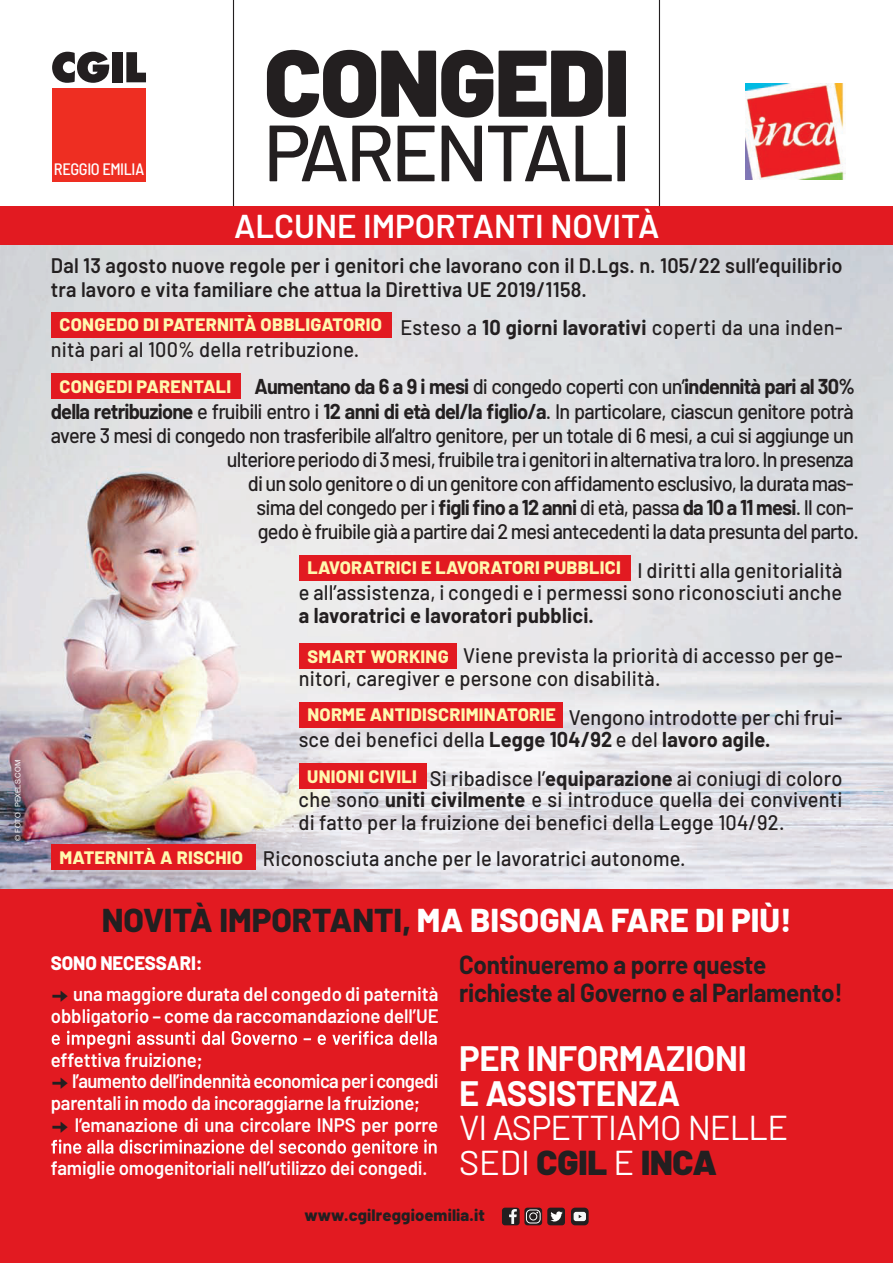
<style>
.page{position:relative;width:893px;height:1263px;background:#fff}
.page>*{position:absolute;margin:0;border:0;box-sizing:border-box;transform-origin:0 0}
.t1{font:900 94.5px "Barlow";letter-spacing:-.015em;color:#231f20}
.t2{font:500 79.5px "Barlow";letter-spacing:-.045em;color:#231f20}
.t3{font:34.5px/34.5px "Barlow";letter-spacing:-.025em;color:#fff}
.t4{font:700 34.5px/34.5px "Barlow";letter-spacing:-.01em;color:#fff}
.t5{font:800 33px "Barlow";color:#fff}
.t6{font:600 33px "Barlow";color:#fff}
.t7{font:700 25.5px/28.5px "Barlow";letter-spacing:-.01em;color:#231f20;scale:.95 1}
.t8{font:500 21px/24.2px "Barlow";letter-spacing:-.04em;color:#231f20;text-align:justify;scale:.95 1}
.t9{font:500 21px/22.5px "Barlow";letter-spacing:.01em;color:#231f20;text-align:right;scale:.95 1}
.t10{font:600 21px/24px "Barlow";letter-spacing:.01em;color:#231f20;scale:.95 1}
.t11{font:500 21px/22.5px "Barlow";color:#231f20;scale:.95 1}
.t12{font:700 21px "Barlow";letter-spacing:.01em;color:#231f20;scale:.95 1}
.t13{font:600 19.5px/21.8px "Barlow";letter-spacing:-.01em;color:#fff;text-align:right;scale:.95 1}
.t14{font:600 19.5px "Barlow";letter-spacing:-.03em;color:#fff;scale:.95 1}
.t15{font:800 19.5px "Barlow";letter-spacing:-.005em;color:#fff;scale:.95 1}
.t16{font:800 18px "Barlow";letter-spacing:.015em;color:#fff8ae}
.t17{font:800 16.5px "Barlow";letter-spacing:.01em;color:#231f20}
.t18{font:500 semi-condensed 16.5px "Barlow";letter-spacing:-.025em;color:#fff}
.t19{font:7.5px "Helvetica Neue";color:#fff}
.s1{font-weight:700}
.s2{color:#231f20}
.s3{font-weight:900;color:#231f20}
</style>
<div class="page">
<img style="left:0;top:244px;width:893px;height:645px">
<div style="left:0;top:889px;width:893px;height:374px;background:#e21a21"></div>
<svg style="left:233px;top:0;width:427px;height:206px"></svg>
<div style="left:0;top:206px;width:893px;height:38px;background:#e21a21"></div>
<img style="left:745px;top:83px;width:100px;height:97px">
<svg style="left:52px;top:52px;width:57px;height:31px"></svg>
<div style="left:112px;top:52px;width:11px;height:30px;background:#231f20"></div>
<svg style="left:126px;top:52px;width:20px;height:30px"></svg>
<div style="left:52px;top:88px;width:94px;height:94px;background:#ee2e22"></div>
<svg style="left:52px;top:1031px;width:385px;height:18px"></svg>
<svg style="left:51px;top:1139px;width:386px;height:18px"></svg>
<div style="left:51px;top:312px;width:340px;height:26px;background:#e21a21"></div>
<div style="left:51px;top:373px;width:189px;height:26px;background:#e21a21"></div>
<div style="left:299px;top:555px;width:332px;height:26px;background:#e21a21"></div>
<div style="left:299px;top:702px;width:263px;height:26px;background:#e21a21"></div>
<div style="left:299px;top:763px;width:127px;height:26px;background:#e21a21"></div>
<div style="left:51px;top:844px;width:204px;height:26px;background:#e21a21"></div>
<div style="left:299px;top:643px;width:157px;height:26px;background:#e21a21"></div>
<svg style="left:524px;top:1207px;width:18px;height:18px"></svg>
<svg style="left:571px;top:1207px;width:18px;height:18px"></svg>
<svg style="left:574px;top:1212px;width:12px;height:9px"></svg>
<div style="left:547px;top:1207px;width:18px;height:18px;background:#231f20;border-radius:3px"></div>
<svg style="left:550px;top:1211px;width:13px;height:10px"></svg>
<svg style="left:526px;top:1209px;width:15px;height:14px"></svg>
<div style="left:502px;top:1207px;width:18px;height:18px;background:#231f20;border-radius:3px"></div>
<svg style="left:509px;top:1209px;width:8px;height:15px"></svg>
<p class="t19" style="left:12px;top:841px;width:82px;rotate:-90deg">© FOTO PEXELS.COM</p>
<p class="t18" style="left:54px;top:157px;width:92px">REGGIO EMILIA</p>
<h1 class="t1" style="left:264px;top:12px;width:367px">CONGEDI</h1>
<h2 class="t2" style="left:263px;top:95px;width:370px">PARENTALI</h2>
<h3 class="t6" style="left:234px;top:202px;width:427px">ALCUNE IMPORTANTI NOVITÀ</h3>
<p class="t10" style="left:51px;top:252px;width:835px">Dal 13 agosto nuove regole per i genitori che lavorano con il D.Lgs. n. 105/22 sull’equilibrio tra lavoro e vita familiare che attua la Direttiva UE 2019/1158.</p>
<p class="t9" style="left:400px;top:314px;width:467px">Esteso a <span class="s1">10 giorni lavorativi</span> coperti da una inden-</p>
<p class="t9" style="left:51px;top:337px;width:326px">nità pari al 100% della retribuzione.</p>
<p class="t16" style="left:60px;top:311px;width:324px">CONGEDO DI PATERNITÀ OBBLIGATORIO</p>
<p class="t8" style="left:51px;top:373px;width:852px;text-align:right"><span class="s1">Aumentano da 6 a 9 i mesi</span> di congedo coperti con un’<span class="s1">indennità pari al 30%<br>della retribuzione</span> e fruibili entro i <span class="s1">12 anni di età del/la figlio/a</span>. In particolare, ciascun genitore potrà avere 3 mesi di congedo non trasferibile all’altro genitore, per un totale di 6 mesi, a cui si aggiunge un ulteriore periodo di 3 mesi, fruibile tra i genitori in alternativa tra loro. In presenza<br>di un solo genitore o di un genitore con affidamento esclusivo, la durata mas-<br>sima del congedo per i <span class="s1">figli fino a 12 anni</span> di età, passa <span class="s1">da 10 a 11 mesi</span>. Il con-<br>gedo è fruibile già a partire dai 2 mesi antecedenti la data presunta del parto.</p>
<p class="t16" style="left:60px;top:373px;width:173px">CONGEDI PARENTALI</p>
<p class="t16" style="left:60px;top:844px;width:185px">MATERNITÀ A RISCHIO</p>
<p class="t16" style="left:307px;top:554px;width:315px">LAVORATRICI E LAVORATORI PUBBLICI</p>
<p class="t9" style="left:299px;top:557px;width:574px">I diritti alla genitorialità<br>e all’assistenza, i congedi e i permessi sono riconosciuti anche</p>
<p class="t12" style="left:299px;top:599px;width:312px">a lavoratrici e lavoratori pubblici.</p>
<p class="t9" style="left:299px;top:643px;width:574px;text-align:left;text-indent:164px">Viene prevista la priorità di accesso per ge&shy;nitori, caregiver e persone con disabilità.</p>
<p class="t11" style="left:299px;top:704px;width:574px;text-indent:270px">Vengono introdotte per chi frui&shy;sce dei benefici della <span class="s1">Legge 104/92</span> e del <span class="s1">lavoro agile.</span></p>
<p class="t8" style="left:299px;top:766px;width:574px;line-height:21.8px;text-indent:131px">Si ribadisce l’<span class="s1">equiparazione</span> ai coniugi di coloro che sono <span class="s1">uniti civilmente</span> e si introduce quella dei conviventi di fatto per la fruizione dei benefici della Legge 104/92.</p>
<p class="t9" style="left:263px;top:845px;width:447px">Riconosciuta anche per le lavoratrici autonome.</p>
<p class="t16" style="left:307px;top:643px;width:143px">SMART WORKING</p>
<p class="t16" style="left:307px;top:701px;width:250px">NORME ANTIDISCRIMINATORIE</p>
<p class="t16" style="left:307px;top:763px;width:111px">UNIONI CIVILI</p>
<h3 class="t5" style="left:102px;top:895px;width:691px"><span class="s2">NOVITÀ IMPORTANTI,</span> MA BISOGNA FARE DI PIÙ!</h3>
<p class="t15" style="left:51px;top:948px;width:162px">SONO NECESSARI:</p>
<p class="t13" style="left:51px;top:982px;width:410px">una maggiore durata del congedo di paternità obbligatorio – come da raccomandazione dell’UE</p>
<p class="t13" style="left:51px;top:1047px;width:161px">effettiva fruizione;</p>
<p class="t14" style="left:72px;top:1067px;width:387px">l’aumentodell’indennitàeconomicapericongedi</p>
<p class="t13" style="left:51px;top:1090px;width:390px">parentali in modo da incoraggiarne la fruizione;</p>
<p class="t13" style="left:75px;top:1112px;width:384px">l’emanazione di una circolare INPS per porre</p>
<p class="t13" style="left:51px;top:1156px;width:398px">famiglie omogenitoriali nell’utilizzo dei congedi.</p>
<p class="t7" style="left:459px;top:948px;width:405px">Continueremo a porre queste richieste al Governo e al Parlamento!</p>
<h3 class="t4" style="left:459px;top:1039px;width:289px">PER INFORMAZIONI<br>E ASSISTENZA</h3>
<h3 class="t3" style="left:459px;top:1108px;width:331px">VI ASPETTIAMO NELLE<br>SEDI <span class="s3">CGIL</span> E <span class="s3">INCA</span></h3>
<p class="t17" style="left:304px;top:1203px;width:182px">www.cgilreggioemilia.it</p>
</div>
